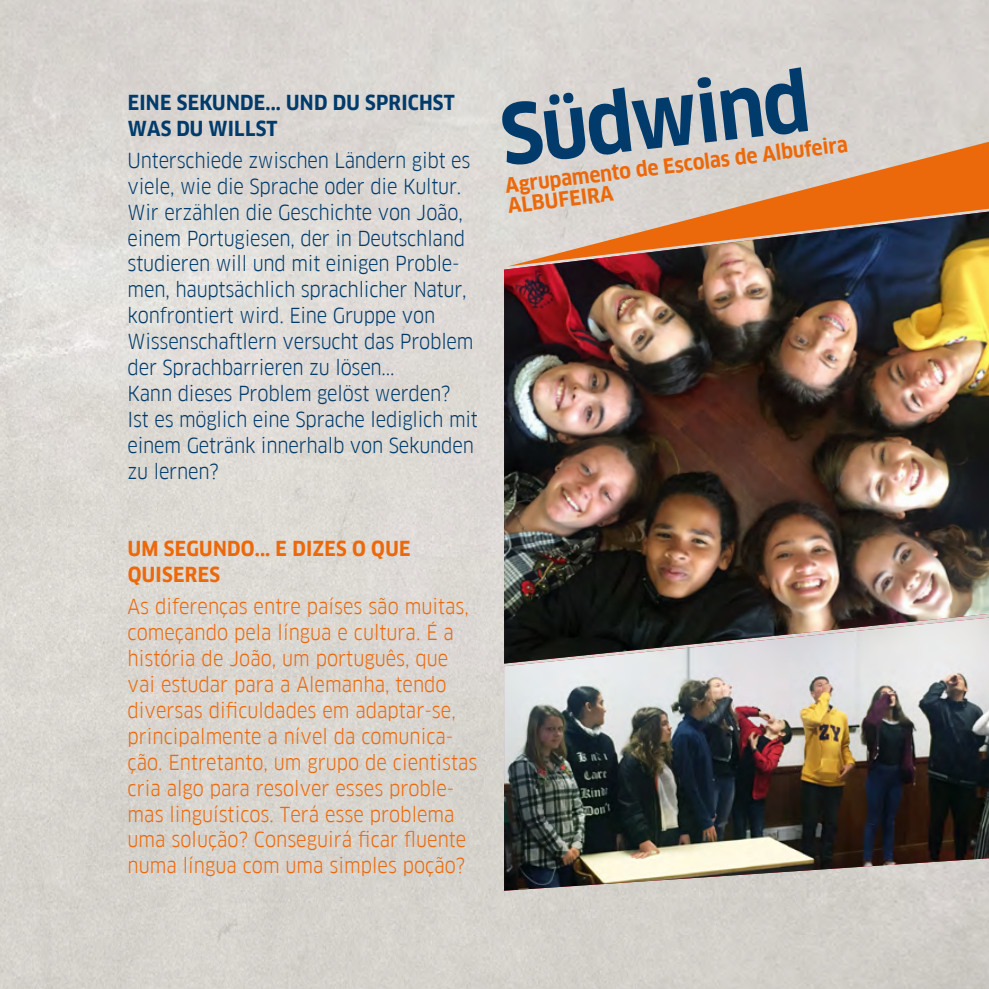
<style>
.page{position:relative;width:989px;height:989px;background:#fff}
.page>*{position:absolute;margin:0;border:0;box-sizing:border-box;transform-origin:0 0}
.t1{font:700 81px "Goethe FF Clan";color:#003b6b}
.t2{font:20.25px/25.9px "Goethe FF Clan";letter-spacing:-.01em;color:#003b6b}
.t3{font:20.25px/25.9px "Goethe FF Clan";color:#eb690b}
.t4{font:700 20.25px/25.9px "Goethe FF Clan";letter-spacing:.015em;color:#eb690b}
.t5{font:700 20.25px/25.9px "Goethe FF Clan";letter-spacing:.01em;color:#003b6b}
</style>
<div class="page">
<img style="left:0;top:0;width:989px;height:989px">
<svg style="left:507px;top:142px;width:482px;height:69px;fill:#d9d2ce"></svg>
<img style="left:504px;top:211px;width:485px;height:406px">
<img style="left:504px;top:617px;width:485px;height:273px">
<p class="t5" style="left:128px;top:89px;width:328px">EINE SEKUNDE... UND DU SPRICHST<br>WAS DU WILLST</p>
<p class="t2" style="left:128px;top:147px;width:352px">Unterschiede zwischen Ländern gibt es viele, wie die Sprache oder die Kultur.<br>Wir erzählen die Geschichte von João, einem Portugiesen, der in Deutschland studieren will und mit einigen Proble&shy;men, hauptsächlich sprachlicher Natur, konfrontiert wird. Eine Gruppe von Wissenschaftlern versucht das Problem der Sprachbarrieren zu lösen...<br>Kann dieses Problem gelöst werden?<br>Ist es möglich eine Sprache lediglich mit einem Getränk innerhalb von Sekunden zu lernen?</p>
<h1 class="t1" style="left:496px;top:88px;width:312px;rotate:-6deg">Südwind</h1>
<p class="t4" style="left:504px;top:176px;width:346px;line-height:20.2px;rotate:-7deg">Agrupamento de Escolas de Albufeira<br>ALBUFEIRA</p>
<p class="t4" style="left:128px;top:536px;width:284px">UM SEGUNDO... E DIZES O QUE<br>QUISERES</p>
<p class="t3" style="left:128px;top:594px;width:351px">As diferenças entre países são muitas, começando pela língua e cultura. É a história de João, um português, que vai estudar para a Alemanha, tendo diversas dificuldades em adaptar-se, principalmente a nível da comunica&shy;ção. Entretanto, um grupo de cientistas cria algo para resolver esses proble&shy;mas linguísticos. Terá esse problema uma solução? Conseguirá ficar fluente numa língua com uma simples poção?</p>
</div>
